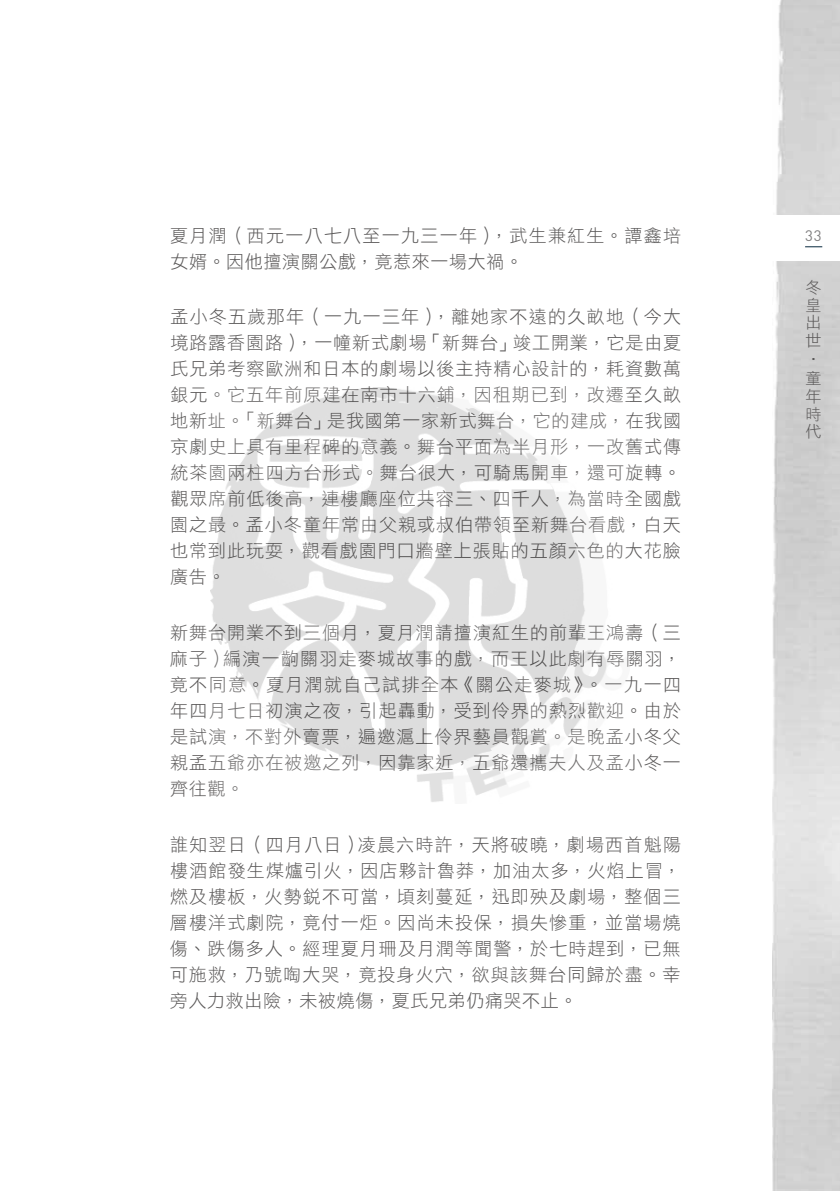
<style>
.page{position:relative;width:840px;height:1191px;background:#fff}
.page>*{position:absolute;margin:0;border:0;box-sizing:border-box;transform-origin:0 0}
.t1{font:18px/26px "DF Li Hei Std W3";letter-spacing:.055em;color:#595757;text-align:justify}
.t2{font:18px "DF Li Hei Std W3";letter-spacing:.035em;color:#595757}
.t3{font:16px/17.6px "DF Li Hei Std W3";color:#595757;text-align:justify}
.t4{font:15px "DIN Pro";color:#807f80}
</style>
<div class="page">
<img style="left:772px;top:0;width:67px;height:1191px">
<div style="left:763px;top:215px;width:76px;height:46px;background:#fff"></div>
<svg style="left:805px;top:246px;width:16px;height:1px"></svg>
<img style="left:210px;top:387px;width:397px;height:415px">
<p class="t1" style="left:170px;top:223px;width:512px">夏月潤（西元一八七八至一九三一年），武生兼紅生。譚鑫培</p>
<p class="t4" style="left:804px;top:225px;width:18px">33</p>
<p class="t2" style="left:170px;top:252px;width:354px">女婿。因他擅演關公戲，竟惹來一場大禍。</p>
<p class="t1" style="left:170px;top:303px;width:512px">孟小冬五歲那年（一九一三年），離她家不遠的久畝地（今大境路露香園路），一幢新式劇場「新舞台」竣工開業，它是由夏氏兄弟考察歐洲和日本的劇場以後主持精心設計的，耗資數萬銀元。它五年前原建在南市十六鋪，因租期已到，改遷至久畝地新址。「新舞台」是我國第一家新式舞台，它的建成，在我國京劇史上具有里程碑的意義。舞台平面為半月形，一改舊式傳統茶園兩柱四方台形式。舞台很大，可騎馬開車，還可旋轉。觀眾席前低後高，連樓廳座位共容三、四千人，為當時全國戲園之最。孟小冬童年常由父親或叔伯帶領至新舞台看戲，白天也常到此玩耍，觀看戲園門口牆壁上張貼的五顏六色的大花臉廣告。</p>
<p class="t1" style="left:170px;top:619px;width:512px">新舞台開業不到三個月，夏月潤請擅演紅生的前輩王鴻壽（三麻子）編演一齣關羽走麥城故事的戲，而王以此劇有辱關羽，竟不同意。夏月潤就自己試排全本《關公走麥城》。一九一四年四月七日初演之夜，引起轟動，受到伶界的熱烈歡迎。由於是試演，不對外賣票，遍邀滬上伶界藝員觀賞。是晚孟小冬父親孟五爺亦在被邀之列，因靠家近，五爺還攜夫人及孟小冬一齊往觀。</p>
<p class="t1" style="left:170px;top:831px;width:512px">誰知翌日（四月八日）凌晨六時許，天將破曉，劇場西首魁陽樓酒館發生煤爐引火，因店夥計魯莽，加油太多，火焰上冒，燃及樓板，火勢銳不可當，頃刻蔓延，迅即殃及劇場，整個三層樓洋式劇院，竟付一炬。因尚未投保，損失慘重，並當場燒傷、跌傷多人。經理夏月珊及月潤等聞警，於七時趕到，已無可施救，乃號啕大哭，竟投身火穴，欲與該舞台同歸於盡。幸旁人力救出險，未被燒傷，夏氏兄弟仍痛哭不止。</p>
<p class="t3" style="left:805px;top:278px;width:17px">冬皇出世</p>
<p class="t3" style="left:822px;top:351px;width:17px;rotate:90deg">‧</p>
<p class="t3" style="left:805px;top:369px;width:17px">童年時代</p>
</div>
